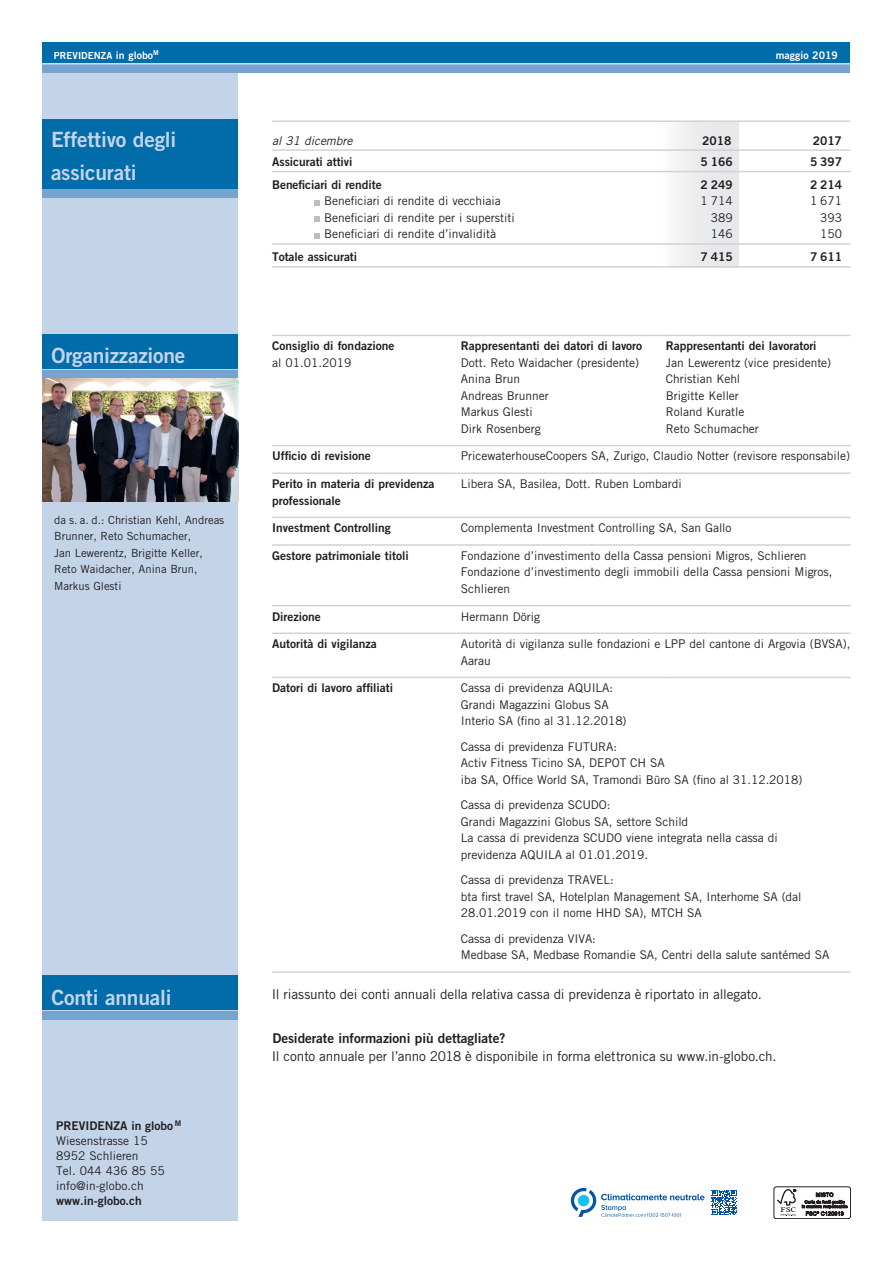
<style>
.page{position:relative;width:893px;height:1263px;background:#fff}
.page>*{position:absolute;margin:0;border:0;box-sizing:border-box;transform-origin:0 0}
.t1{font:21px/33px "Trade Gothic LT Std Bd 2";letter-spacing:-.01em;color:#c3d4e9}
.t2{font:13.5px "Trade Gothic LT Std";letter-spacing:-.01em;color:#231f20}
.t3{font:13.5px "Trade Gothic LT Std Bd 2";letter-spacing:-.005em;color:#231f20}
.t4{font:12px/16.5px "Trade Gothic LT Std";color:#231f20}
.t5{font:12px/16.5px "Trade Gothic LT Std Bd 2";color:#231f20}
.t6{font:italic 12px "Trade Gothic LT Std";color:#231f20}
.t7{font:11.25px/16.5px "Trade Gothic LT Std";color:#231f20}
.t8{font:10.5px "Trade Gothic LT Std Bd 2";letter-spacing:.005em;color:#fff}
.t9{font:9.75px "Trade Gothic LT Std Bd 2";letter-spacing:.005em;color:#fff}
.t10{font:6.9px "Trade Gothic LT Std Bd 2";color:#fff}
.s1{font-size:10.5px}
</style>
<div class="page">
<div style="left:43px;top:64px;width:195px;height:1156px;background:#c3d4e9"></div>
<div style="left:43px;top:43px;width:807px;height:21px;background:#006caa"></div>
<div style="left:43px;top:64px;width:807px;height:8px;background:#76a4ce"></div>
<hr style="left:21px;top:63px;width:851px;height:1px;background:#fff">
<div style="left:43px;top:335px;width:195px;height:34px;background:#006caa"></div>
<div style="left:43px;top:976px;width:195px;height:34px;background:#006caa"></div>
<div style="left:43px;top:370px;width:195px;height:8px;background:#76a4ce"></div>
<div style="left:43px;top:1011px;width:195px;height:8px;background:#76a4ce"></div>
<div style="left:43px;top:189px;width:195px;height:9px;background:#76a4ce"></div>
<img style="left:43px;top:378px;width:195px;height:123px">
<div style="left:774px;top:1186px;width:77px;height:33px;border:1px solid #231f20;border-radius:2px"></div>
<svg style="left:777px;top:1189px;width:19px;height:27px"></svg>
<svg style="left:802px;top:1192px;width:45px;height:24px"></svg>
<svg style="left:712px;top:1190px;width:25px;height:25px"></svg>
<svg style="left:571px;top:1188px;width:133px;height:29px"></svg>
<div style="left:43px;top:154px;width:195px;height:34px;background:#006caa"></div>
<div style="left:43px;top:119px;width:195px;height:34px;background:#006caa"></div>
<hr style="left:272px;top:445px;width:189px;height:1px;background:#d1d2d4">
<hr style="left:461px;top:445px;width:205px;height:1px;background:#d1d2d4">
<hr style="left:666px;top:445px;width:184px;height:1px;background:#d1d2d4">
<hr style="left:272px;top:472px;width:189px;height:2px;background:#d1d2d4">
<hr style="left:461px;top:472px;width:205px;height:2px;background:#d1d2d4">
<hr style="left:666px;top:472px;width:184px;height:2px;background:#d1d2d4">
<hr style="left:272px;top:517px;width:189px;height:1px;background:#d1d2d4">
<hr style="left:461px;top:517px;width:205px;height:1px;background:#d1d2d4">
<hr style="left:666px;top:517px;width:184px;height:1px;background:#d1d2d4">
<hr style="left:272px;top:544px;width:189px;height:2px;background:#d1d2d4">
<hr style="left:461px;top:544px;width:205px;height:2px;background:#d1d2d4">
<hr style="left:666px;top:544px;width:184px;height:2px;background:#d1d2d4">
<hr style="left:272px;top:605px;width:189px;height:1px;background:#d1d2d4">
<hr style="left:461px;top:605px;width:205px;height:1px;background:#d1d2d4">
<hr style="left:666px;top:605px;width:184px;height:1px;background:#d1d2d4">
<hr style="left:272px;top:632px;width:189px;height:2px;background:#d1d2d4">
<hr style="left:461px;top:632px;width:205px;height:2px;background:#d1d2d4">
<hr style="left:666px;top:632px;width:184px;height:2px;background:#d1d2d4">
<hr style="left:272px;top:677px;width:189px;height:1px;background:#d1d2d4">
<hr style="left:461px;top:677px;width:205px;height:1px;background:#d1d2d4">
<hr style="left:666px;top:677px;width:184px;height:1px;background:#d1d2d4">
<hr style="left:272px;top:971px;width:189px;height:2px;background:#d1d2d4">
<hr style="left:461px;top:971px;width:205px;height:2px;background:#d1d2d4">
<hr style="left:666px;top:971px;width:184px;height:2px;background:#d1d2d4">
<hr style="left:272px;top:335px;width:189px;height:1px;background:#d1d2d4">
<hr style="left:461px;top:335px;width:205px;height:1px;background:#d1d2d4">
<hr style="left:666px;top:335px;width:184px;height:1px;background:#d1d2d4">
<div style="left:660px;top:122px;width:79px;height:145px;background:linear-gradient(to right,#f9f9fa,#e2e3e5)"></div>
<hr style="left:272px;top:120px;width:578px;height:2px;background:#d1d2d4">
<hr style="left:272px;top:149px;width:578px;height:2px;background:#d1d2d4">
<hr style="left:272px;top:171px;width:578px;height:1px;background:#d1d2d4">
<hr style="left:272px;top:243px;width:578px;height:2px;background:#d1d2d4">
<hr style="left:272px;top:266px;width:578px;height:2px;background:#d1d2d4">
<svg style="left:315px;top:200px;width:5px;height:5px"></svg>
<svg style="left:315px;top:216px;width:5px;height:6px"></svg>
<svg style="left:315px;top:233px;width:5px;height:5px"></svg>
<p class="t10" style="left:153px;top:49px;width:7px">M</p>
<p class="t9" style="left:54px;top:49px;width:101px">PREVIDENZA <span class="s1">in globo</span></p>
<p class="t8" style="left:776px;top:49px;width:64px">maggio 2019</p>
<h1 class="t1" style="left:51px;top:123px;width:127px">Effettivo degli assicurati</h1>
<h1 class="t1" style="left:52px;top:339px;width:135px">Organizzazione</h1>
<p class="t7" style="left:54px;top:511px;width:172px">da s. a. d.: Christian Kehl, Andreas<br>Brunner, Reto Schumacher,<br>Jan Lewerentz, Brigitte Keller,<br>Reto Waidacher, Anina Brun,<br>Markus Glesti</p>
<h1 class="t1" style="left:52px;top:980px;width:122px">Conti annuali</h1>
<p class="t5" style="left:56px;top:1117px;width:126px">PREVIDENZA in globo <sup>M</sup></p>
<p class="t4" style="left:56px;top:1133px;width:110px;line-height:15px">Wiesenstrasse 15<br>8952 Schlieren<br>Tel. 044 436 85 55 info@in-globo.ch</p>
<p class="t5" style="left:56px;top:1192px;width:87px">www.in-globo.ch</p>
<p class="t6" style="left:272px;top:134px;width:82px">al 31 dicembre</p>
<p class="t5" style="left:702px;top:132px;width:31px">2018</p>
<p class="t5" style="left:813px;top:132px;width:31px">2017</p>
<p class="t5" style="left:272px;top:153px;width:82px">Assicurati attivi</p>
<p class="t5" style="left:701px;top:153px;width:34px">5 166</p>
<p class="t5" style="left:810px;top:153px;width:34px">5 397</p>
<p class="t5" style="left:272px;top:176px;width:111px">Beneficiari di rendite</p>
<p class="t5" style="left:701px;top:176px;width:34px">2 249</p>
<p class="t5" style="left:810px;top:176px;width:34px">2 214</p>
<p class="t4" style="left:324px;top:193px;width:178px">Beneficiari di rendite di vecchiaia</p>
<p class="t4" style="left:700px;top:193px;width:34px">1 714</p>
<p class="t4" style="left:810px;top:193px;width:34px">1 671</p>
<p class="t4" style="left:324px;top:209px;width:192px">Beneficiari di rendite per i superstiti</p>
<p class="t4" style="left:711px;top:209px;width:23px">389</p>
<p class="t4" style="left:820px;top:209px;width:23px">393</p>
<p class="t4" style="left:324px;top:226px;width:174px">Beneficiari di rendite d’invalidità</p>
<p class="t4" style="left:711px;top:226px;width:23px">146</p>
<p class="t4" style="left:820px;top:226px;width:23px">150</p>
<p class="t5" style="left:272px;top:249px;width:87px">Totale assicurati</p>
<p class="t5" style="left:701px;top:249px;width:34px">7 415</p>
<p class="t5" style="left:810px;top:249px;width:34px">7 611</p>
<p class="t5" style="left:272px;top:338px;width:124px">Consiglio di fondazione</p>
<p class="t4" style="left:272px;top:354px;width:81px">al 01.01.2019</p>
<p class="t5" style="left:461px;top:338px;width:183px">Rappresentanti dei datori di lavoro</p>
<p class="t4" style="left:461px;top:354px;width:180px">Dott. Reto Waidacher (presidente)<br>Anina Brun<br>Andreas Brunner<br>Markus Glesti<br>Dirk Rosenberg</p>
<p class="t5" style="left:666px;top:338px;width:152px">Rappresentanti dei lavoratori</p>
<p class="t4" style="left:666px;top:354px;width:167px">Jan Lewerentz (vice presidente)<br>Christian Kehl<br>Brigitte Keller<br>Roland Kuratle<br>Reto Schumacher</p>
<p class="t5" style="left:272px;top:448px;width:100px">Ufficio di revisione</p>
<p class="t4" style="left:461px;top:448px;width:391px">PricewaterhouseCoopers SA, Zurigo, Claudio Notter (revisore responsabile)</p>
<p class="t5" style="left:272px;top:475px;width:164px">Perito in materia di previdenza professionale</p>
<p class="t4" style="left:461px;top:475px;width:222px">Libera SA, Basilea, Dott. Ruben Lombardi</p>
<p class="t5" style="left:272px;top:519px;width:120px">Investment Controlling</p>
<p class="t4" style="left:461px;top:520px;width:272px">Complementa Investment Controlling SA, San Gallo</p>
<p class="t5" style="left:272px;top:547px;width:138px">Gestore patrimoniale titoli</p>
<p class="t4" style="left:461px;top:547px;width:373px">Fondazione d’investimento della Cassa pensioni Migros, Schlieren<br>Fondazione d’investimento degli immobili della Cassa pensioni Migros,<br>Schlieren</p>
<p class="t5" style="left:272px;top:608px;width:50px">Direzione</p>
<p class="t4" style="left:461px;top:608px;width:81px">Hermann Dörig</p>
<p class="t5" style="left:272px;top:635px;width:106px">Autorità di vigilanza</p>
<p class="t4" style="left:461px;top:635px;width:391px">Autorità di vigilanza sulle fondazioni e LPP del cantone di Argovia (BVSA),<br>Aarau</p>
<p class="t5" style="left:272px;top:679px;width:122px">Datori di lavoro affiliati</p>
<p class="t4" style="left:461px;top:680px;width:167px">Cassa di previdenza AQUILA:<br>Grandi Magazzini Globus SA<br>Interio SA (fino al 31.12.2018)</p>
<p class="t4" style="left:461px;top:738px;width:343px">Cassa di previdenza FUTURA:<br>Activ Fitness Ticino SA, DEPOT CH SA<br>iba SA, Office World SA, Tramondi Büro SA (fino al 31.12.2018)</p>
<p class="t4" style="left:461px;top:797px;width:318px">Cassa di previdenza SCUDO:<br>Grandi Magazzini Globus SA, settore Schild<br>La cassa di previdenza SCUDO viene integrata nella cassa di previdenza AQUILA al 01.01.2019.</p>
<p class="t4" style="left:461px;top:872px;width:342px">Cassa di previdenza TRAVEL:<br>bta first travel SA, Hotelplan Management SA, Interhome SA (dal<br>28.01.2019 con il nome HHD SA), MTCH SA</p>
<p class="t4" style="left:461px;top:930px;width:370px">Cassa di previdenza VIVA:<br>Medbase SA, Medbase Romandie SA, Centri della salute santémed SA</p>
<p class="t2" style="left:272px;top:986px;width:491px">Il riassunto dei conti annuali della relativa cassa di previdenza è riportato in allegato.</p>
<p class="t3" style="left:272px;top:1030px;width:234px">Desiderate informazioni più dettagliate?</p>
<p class="t2" style="left:272px;top:1048px;width:506px">Il conto annuale per l’anno 2018 è disponibile in forma elettronica su www.in-globo.ch.</p>
</div>
